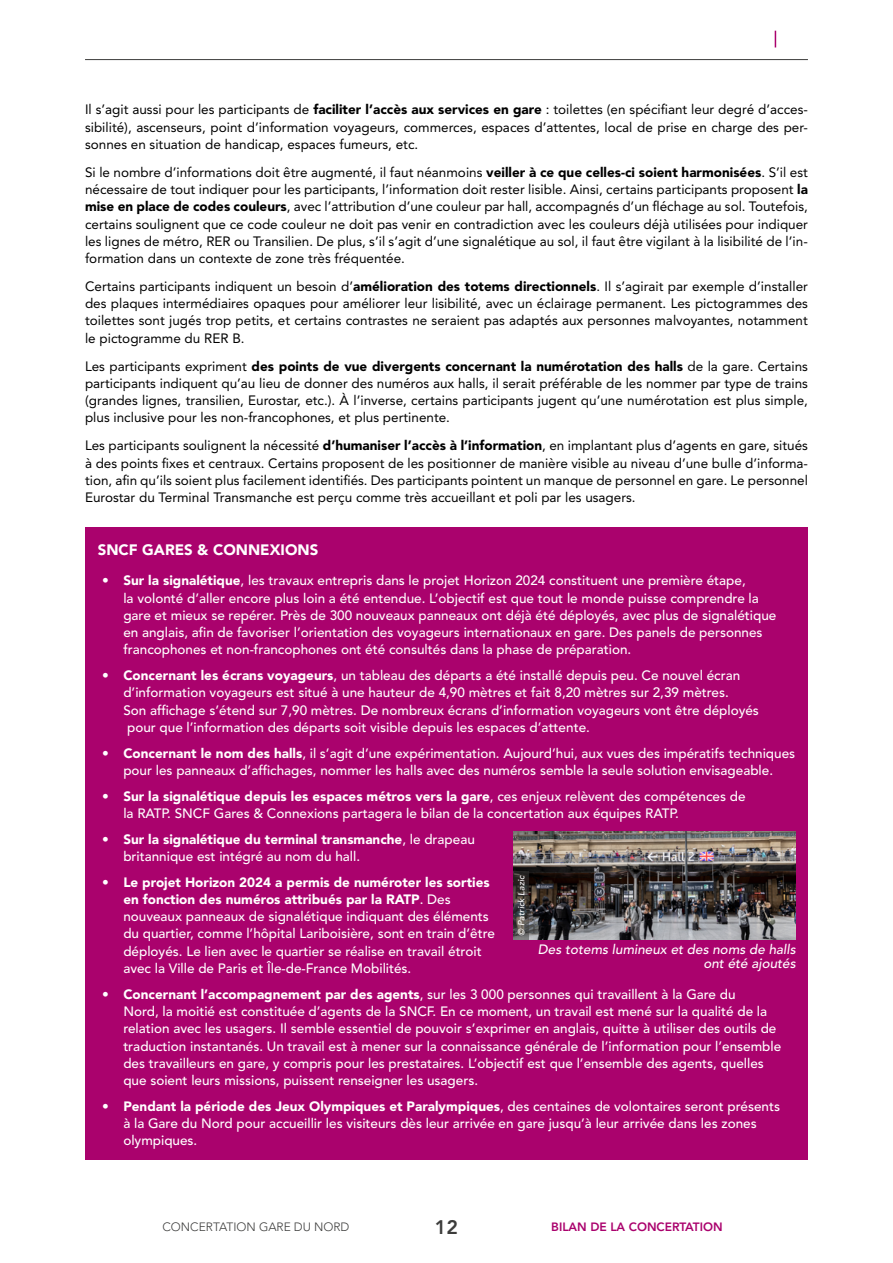
<style>
.page{position:relative;width:893px;height:1263px;background:#fff}
.page>*{position:absolute;margin:0;border:0;box-sizing:border-box;transform-origin:0 0}
.t1{font:800 19.5px "Avenir LT Std";color:#3c3c3b}
.RDMO_-_H1{font:900 15px "Avenir LT Std";color:#fff}
.t2{font:500 13.5px/17.2px "Avenir LT Std";color:#fff}
.Texte_courant{font:13.5px/17.2px "Avenir LT Std";color:#000;text-align:justify}
.Légendes{font:italic 500 13.5px/13.5px "Avenir LT Std";color:#fff;text-align:right}
.t3{font:300 12px "Avenir LT Std";color:#3c3c3b}
.t4{font:800 12px "Avenir LT Std";color:#aa026d}
.Légendes-2{font:italic 500 9px "Avenir LT Std";color:#fff}
.s1{font-weight:900}
</style>
<div class="page">
<svg style="left:775px;top:31px;width:1px;height:16px"></svg>
<div style="left:85px;top:527px;width:723px;height:43px;background:#aa026d"></div>
<div style="left:85px;top:565px;width:723px;height:103px;background:#aa026d"></div>
<div style="left:85px;top:659px;width:723px;height:87px;background:#aa026d"></div>
<div style="left:85px;top:737px;width:723px;height:52px;background:#aa026d"></div>
<div style="left:85px;top:780px;width:723px;height:52px;background:#aa026d"></div>
<div style="left:85px;top:823px;width:723px;height:52px;background:#aa026d"></div>
<div style="left:85px;top:866px;width:723px;height:121px;background:#aa026d"></div>
<div style="left:85px;top:978px;width:723px;height:121px;background:#aa026d"></div>
<div style="left:85px;top:1090px;width:723px;height:69px;background:#aa026d"></div>
<img style="left:513px;top:832px;width:283px;height:108px">
<svg style="left:513px;top:871px;width:16px;height:69px"></svg>
<hr style="left:85px;top:59px;width:723px;height:1px;background:#3c3c3b">
<p class="Texte_courant" style="left:85px;top:101px;width:724px">Il s’agit aussi pour les participants de <span class="s1">faciliter l’accès aux services en gare</span> : toilettes (en spécifiant leur degré d’acces&shy;sibilité), ascenseurs, point d’information voyageurs, commerces, espaces d’attentes, local de prise en charge des per&shy;sonnes en situation de handicap, espaces fumeurs, etc.</p>
<p class="Texte_courant" style="left:85px;top:164px;width:724px">Si le nombre d’informations doit être augmenté, il faut néanmoins <span class="s1">veiller à ce que celles-ci soient harmonisées</span>. S’il est nécessaire de tout indiquer pour les participants, l’information doit rester lisible. Ainsi, certains participants proposent <span class="s1">la mise en place de codes couleurs</span>, avec l’attribution d’une couleur par hall, accompagnés d’un fléchage au sol. Toutefois, certains soulignent que ce code couleur ne doit pas venir en contradiction avec les couleurs déjà utilisées pour indiquer les lignes de métro, RER ou Transilien. De plus, s’il s’agit d’une signalétique au sol, il faut être vigilant à la lisibilité de l’in&shy;formation dans un contexte de zone très fréquentée.</p>
<p class="Texte_courant" style="left:85px;top:278px;width:724px">Certains participants indiquent un besoin d’<span class="s1">amélioration des totems directionnels</span>. Il s’agirait par exemple d’installer des plaques intermédiaires opaques pour améliorer leur lisibilité, avec un éclairage permanent. Les pictogrammes des toilettes sont jugés trop petits, et certains contrastes ne seraient pas adaptés aux personnes malvoyantes, notamment le pictogramme du RER B.</p>
<p class="Texte_courant" style="left:85px;top:357px;width:724px">Les participants expriment <span class="s1">des points de vue divergents concernant la numérotation des halls</span> de la gare. Certains participants indiquent qu’au lieu de donner des numéros aux halls, il serait préférable de les nommer par type de trains (grandes lignes, transilien, Eurostar, etc.). À l’inverse, certains participants jugent qu’une numérotation est plus simple, plus inclusive pour les non-francophones, et plus pertinente.</p>
<p class="Texte_courant" style="left:85px;top:437px;width:724px">Les participants soulignent la nécessité <span class="s1">d’humaniser l’accès à l’information</span>, en implantant plus d’agents en gare, situés à des points fixes et centraux. Certains proposent de les positionner de manière visible au niveau d’une bulle d’informa&shy;tion, afin qu’ils soient plus facilement identifiés. Des participants pointent un manque de personnel en gare. Le personnel Eurostar du Terminal Transmanche est perçu comme très accueillant et poli par les usagers.</p>
<p class="RDMO_-_H1" style="left:98px;top:541px;width:222px">SNCF GARES &amp; CONNEXIONS</p>
<p class="t2" style="left:123px;top:572px;width:655px;text-indent:-21px"><span class="s1">• Sur la signalétique</span>, les travaux entrepris dans le projet Horizon 2024 constituent une première étape,<br>la volonté d’aller encore plus loin a été entendue. L’objectif est que tout le monde puisse comprendre la gare et mieux se repérer. Près de 300 nouveaux panneaux ont déjà été déployés, avec plus de signalétique en anglais, afin de favoriser l’orientation des voyageurs internationaux en gare. Des panels de personnes francophones et non-francophones ont été consultés dans la phase de préparation.</p>
<p class="t2" style="left:123px;top:667px;width:637px;text-indent:-21px"><span class="s1">• Concernant les écrans voyageurs</span>, un tableau des départs a été installé depuis peu. Ce nouvel écran d’information voyageurs est situé à une hauteur de 4,90 mètres et fait 8,20 mètres sur 2,39 mètres.<br>Son affichage s’étend sur 7,90 mètres. De nombreux écrans d’information voyageurs vont être déployés pour que l’information des départs soit visible depuis les espaces d’attente.</p>
<p class="t2" style="left:102px;top:745px;width:695px;text-align:center"><span class="s1">• Concernant le nom des halls</span>, il s’agit d’une expérimentation. Aujourd’hui, aux vues des impératifs techniques pour les panneaux d’affichages, nommer les halls avec des numéros semble la seule solution envisageable.</p>
<p class="t2" style="left:123px;top:788px;width:624px;text-indent:-21px"><span class="s1">• Sur la signalétique depuis les espaces métros vers la gare</span>, ces enjeux relèvent des compétences de la RATP. SNCF Gares &amp; Connexions partagera le bilan de la concertation aux équipes RATP.</p>
<p class="t2" style="left:123px;top:831px;width:353px;text-indent:-21px"><span class="s1">• Sur la signalétique du terminal transmanche</span>, le drapeau britannique est intégré au nom du hall.</p>
<p class="t2" style="left:123px;top:874px;width:373px;text-indent:-21px"><span class="s1">• Le projet Horizon 2024 a permis de numéroter les sorties en fonction des numéros attribués par la RATP</span>. Des nouveaux panneaux de signalétique indiquant des éléments du quartier, comme l’hôpital Lariboisière, sont en train d’être déployés. Le lien avec le quartier se réalise en travail étroit avec la Ville de Paris et Île-de-France Mobilités.</p>
<p class="t2" style="left:123px;top:986px;width:659px;text-indent:-21px"><span class="s1">• Concernant l’accompagnement par des agents</span>, sur les 3 000 personnes qui travaillent à la Gare du<br>Nord, la moitié est constituée d’agents de la SNCF. En ce moment, un travail est mené sur la qualité de la relation avec les usagers. Il semble essentiel de pouvoir s’exprimer en anglais, quitte à utiliser des outils de traduction instantanés. Un travail est à mener sur la connaissance générale de l’information pour l’ensemble des travailleurs en gare, y compris pour les prestataires. L’objectif est que l’ensemble des agents, quelles que soient leurs missions, puissent renseigner les usagers.</p>
<p class="t2" style="left:123px;top:1098px;width:658px;text-indent:-21px"><span class="s1">• Pendant la période des Jeux Olympiques et Paralympiques</span>, des centaines de volontaires seront présents à la Gare du Nord pour accueillir les visiteurs dès leur arrivée en gare jusqu’à leur arrivée dans les zones olympiques.</p>
<p class="Légendes-2" style="left:516px;top:936px;width:62px;rotate:-90deg">© Patrick Lazic</p>
<p class="Légendes" style="left:538px;top:943px;width:259px">Des totems lumineux et des noms de halls ont été ajoutés</p>
<p class="t3" style="left:163px;top:1220px;width:188px">CONCERTATION GARE DU NORD</p>
<p class="t1" style="left:435px;top:1216px;width:25px">12</p>
<p class="t4" style="left:551px;top:1220px;width:173px">BILAN DE LA CONCERTATION</p>
</div>
